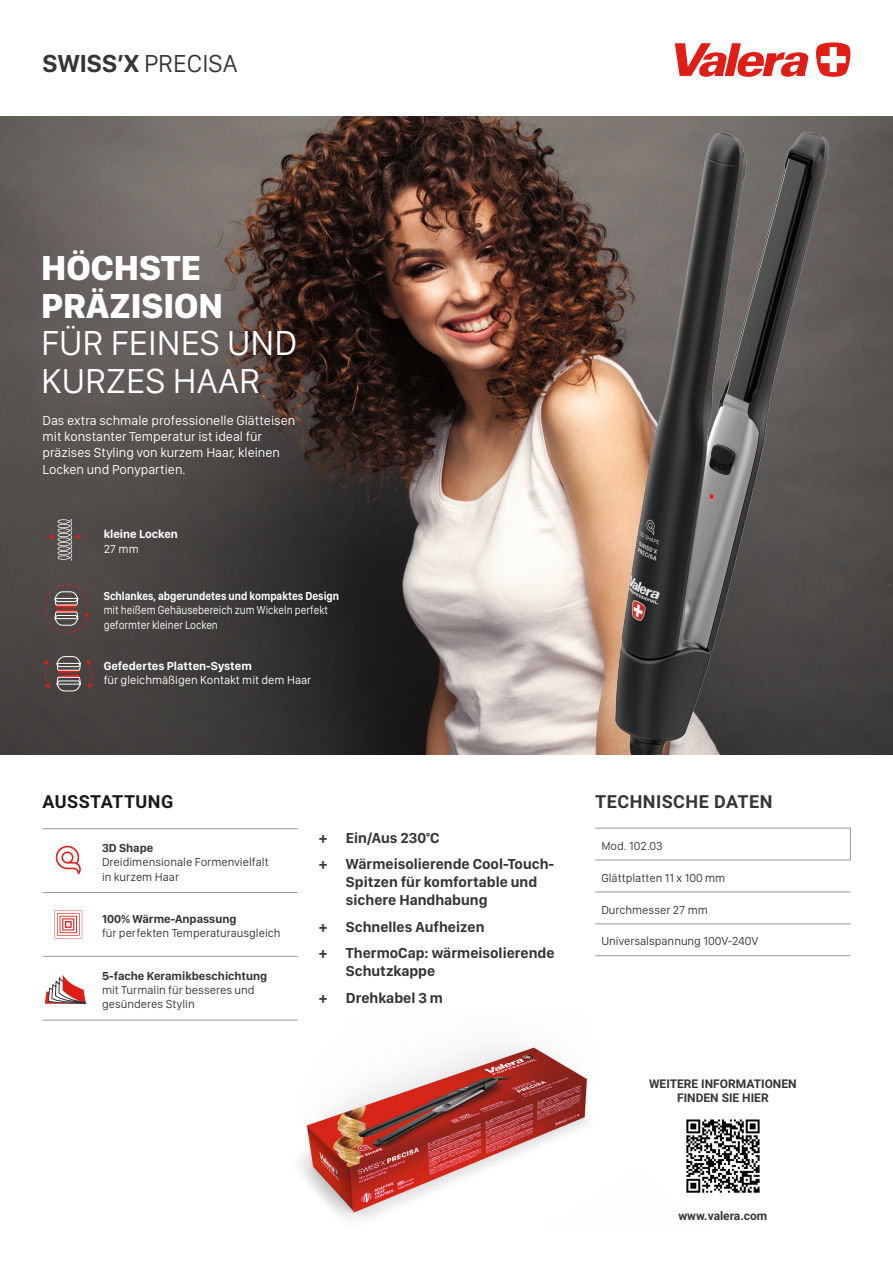
<style>
.page{position:relative;width:893px;height:1263px;background:#fff}
.page>*{position:absolute;margin:0;border:0;box-sizing:border-box;transform-origin:0 0}
.t1{font:36px/37.5px "SF Compact Display";color:#fff}
.t2{font:800 36px/37.5px "SF Compact Display";color:#fff}
.t3{font:700 25.5px "SF Compact Display";color:#353534}
.Heading_1_-_left{font:700 18px "Roboto";letter-spacing:.025em;color:#353534}
.Heading_1_-_left-2{font:700 18px "Roboto";letter-spacing:.025em;color:#191917}
.t4{font:700 15px/18px "SF Compact Display";color:#353534}
.Body_text_1_-_left{font:13.5px/16.2px "SF Compact Display";color:#fff}
.Body_text_1_-_left-2{font:12px/14.4px "SF Compact Display";color:#353534}
.Body_text_1_-_left-3{font:12px/14.4px "SF Compact Display";color:#fff;scale:.89 1}
.Body_text_1_-_left-4{font:700 12px "SF Compact Display";color:#353534}
.Body_text_1_-_left-5{font:700 12px "Roboto";color:#353534}
.Body_text_1_-_left-6{font:12px "SF Compact Display";color:#fff}
.Body_text_1_-_left-7{font:700 12px "SF Compact Display";color:#fff}
.s1{font-weight:400}
.s2{font-weight:700}
</style>
<div class="page">
<img style="left:0;top:117px;width:893px;height:637px">
<img style="left:203px;top:1019px;width:385px;height:201px">
<svg style="left:675px;top:43px;width:133px;height:34px"></svg>
<svg style="left:816px;top:42px;width:35px;height:35px"></svg>
<img style="left:686px;top:1119px;width:74px;height:74px">
<hr style="left:595px;top:828px;width:256px;height:1px;background:#989898">
<hr style="left:595px;top:860px;width:256px;height:1px;background:#989898">
<hr style="left:850px;top:828px;width:1px;height:32px;background:#989898">
<hr style="left:595px;top:892px;width:255px;height:1px;background:#989898">
<hr style="left:595px;top:923px;width:255px;height:1px;background:#989898">
<hr style="left:595px;top:955px;width:255px;height:1px;background:#989898">
<hr style="left:43px;top:828px;width:255px;height:1px;background:#989898">
<hr style="left:43px;top:892px;width:255px;height:1px;background:#989898">
<hr style="left:43px;top:956px;width:255px;height:1px;background:#989898">
<hr style="left:43px;top:1020px;width:255px;height:1px;background:#989898">
<svg style="left:56px;top:846px;width:25px;height:28px"></svg>
<svg style="left:54px;top:910px;width:28px;height:28px"></svg>
<svg style="left:45px;top:974px;width:41px;height:30px"></svg>
<svg style="left:45px;top:519px;width:42px;height:42px;background:#655e5c"></svg>
<svg style="left:44px;top:583px;width:45px;height:51px;background:#675553"></svg>
<svg style="left:56px;top:656px;width:25px;height:36px"></svg>
<svg style="left:43px;top:660px;width:7px;height:28px"></svg>
<svg style="left:87px;top:660px;width:6px;height:28px"></svg>
<img style="left:157px;top:117px;width:733px;height:637px">
<p class="t3" style="left:43px;top:47px;width:197px">SWISS’X <span class="s1">PRECISA</span></p>
<p class="t2" style="left:41px;top:253px;width:183px">HÖCHSTE<br>PRÄZISION</p>
<p class="t1" style="left:41px;top:327px;width:257px">FÜR FEINES UND<br>KURZES HAAR</p>
<p class="Body_text_1_-_left" style="left:43px;top:413px;width:254px">Das extra schmale professionelle Glätteisen mit konstanter Temperatur ist ideal für präzises Styling von kurzem Haar, kleinen Locken und Ponypartien.</p>
<p class="Body_text_1_-_left-7" style="left:104px;top:527px;width:76px">kleine Locken</p>
<p class="Body_text_1_-_left-6" style="left:104px;top:541px;width:37px">27 mm</p>
<p class="Body_text_1_-_left-3" style="left:104px;top:589px;width:266px"><span class="s2">Schlankes, abgerundetes und kompaktes Design </span>mit heißem Gehäusebereich zum Wickeln perfekt geformter kleiner Locken</p>
<p class="Body_text_1_-_left-7" style="left:104px;top:658px;width:150px">Gefedertes Platten-System</p>
<p class="Body_text_1_-_left-6" style="left:104px;top:673px;width:209px">für gleichmäßigen Kontakt mit dem Haar</p>
<p class="Heading_1_-_left-2" style="left:43px;top:789px;width:132px">AUSSTATTUNG</p>
<p class="Heading_1_-_left" style="left:595px;top:789px;width:179px">TECHNISCHE DATEN</p>
<p class="Body_text_1_-_left-4" style="left:102px;top:840px;width:53px">3D Shape</p>
<p class="Body_text_1_-_left-2" style="left:102px;top:856px;width:168px">Dreidimensionale Formenvielfalt</p>
<p class="Body_text_1_-_left-2" style="left:102px;top:870px;width:78px">in kurzem Haar</p>
<p class="Body_text_1_-_left-4" style="left:102px;top:911px;width:136px">100% Wärme-Anpassung</p>
<p class="Body_text_1_-_left-2" style="left:102px;top:927px;width:180px">für perfekten Temperaturausgleich</p>
<p class="Body_text_1_-_left-4" style="left:102px;top:968px;width:167px">5-fache Keramikbeschichtung</p>
<p class="Body_text_1_-_left-2" style="left:102px;top:983px;width:154px">mit Turmalin für besseres und gesünderes Stylin</p>
<p class="t4" style="left:319px;top:830px;width:122px">+ Ein/Aus 230°C</p>
<p class="t4" style="left:346px;top:856px;width:210px;text-indent:-27px">+ Wärmeisolierende Cool-Touch-<br>Spitzen für komfortable und sichere Handhabung</p>
<p class="t4" style="left:319px;top:919px;width:167px">+ Schnelles Aufheizen</p>
<p class="t4" style="left:346px;top:945px;width:210px;text-indent:-27px">+ ThermoCap: wärmeisolierende<br>Schutzkappe</p>
<p class="t4" style="left:319px;top:990px;width:126px">+ Drehkabel 3 m</p>
<p class="Body_text_1_-_left-2" style="left:601px;top:839px;width:63px">Mod. 102.03</p>
<p class="Body_text_1_-_left-2" style="left:601px;top:871px;width:125px">Glättplatten 11 x 100 mm</p>
<p class="Body_text_1_-_left-2" style="left:601px;top:903px;width:108px">Durchmesser 27 mm</p>
<p class="Body_text_1_-_left-2" style="left:601px;top:935px;width:158px">Universalspannung 100V-240V</p>
<p class="Body_text_1_-_left-5" style="left:649px;top:1075px;width:149px">WEITERE INFORMATIONEN</p>
<p class="Body_text_1_-_left-5" style="left:677px;top:1090px;width:93px">FINDEN SIE HIER</p>
<p class="Body_text_1_-_left-5" style="left:678px;top:1207px;width:90px">www.valera.com</p>
</div>
